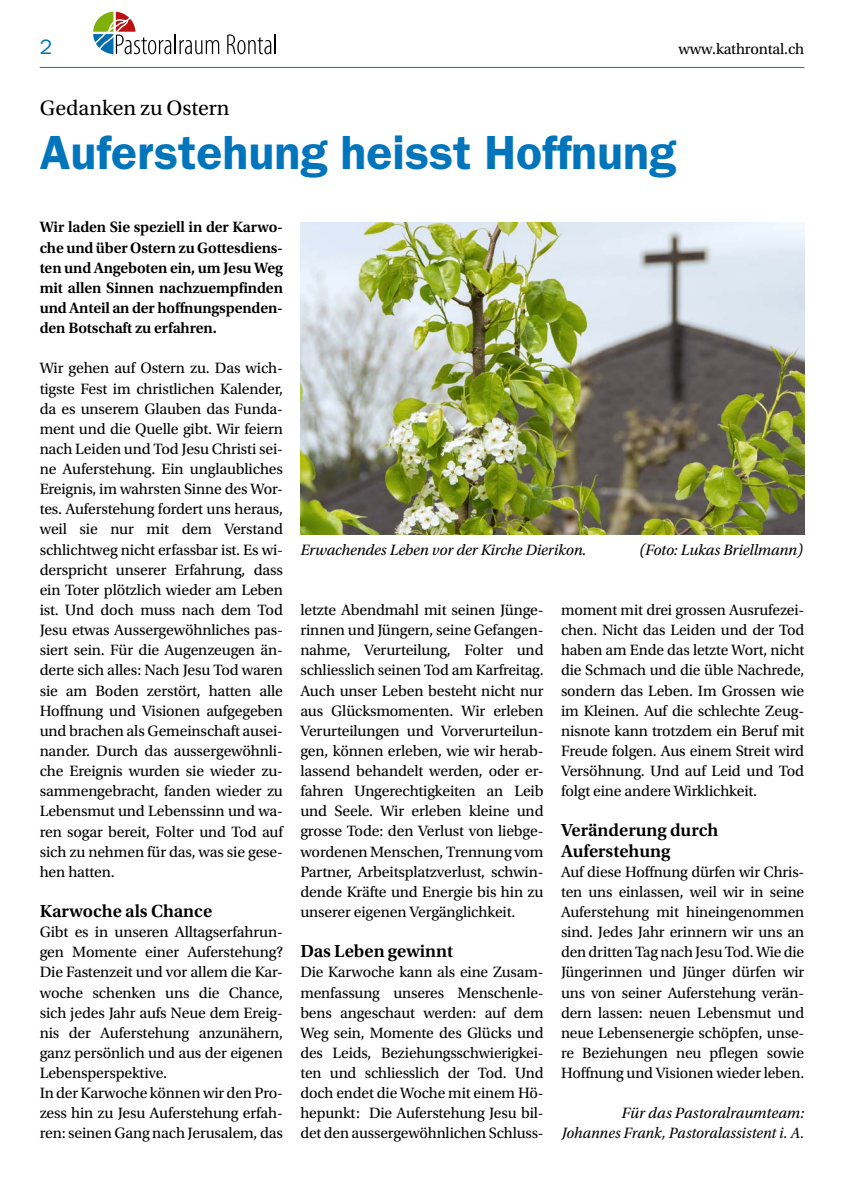
<style>
.page{position:relative;width:844px;height:1191px;background:#fff}
.page>*{position:absolute;margin:0;border:0;box-sizing:border-box;transform-origin:0 0}
.t1{font:600 48.12px "ITC Franklin Gothic Std";color:#0075bb}
.t2{font:21.88px "Utopia Std";color:#000}
.t3{font:21px "ITC Franklin Gothic Std";color:#0075bb}
.t4{font:600 18.38px/20.1px "Utopia Std";color:#000}
.t5{font:15.75px/20.1px "Utopia Std";letter-spacing:-.01em;color:#000;text-align:justify}
.t6{font:600 15.75px/20.1px "Utopia Std";letter-spacing:-.01em;color:#000;text-align:justify}
.t7{font:italic 15.75px/20.1px "Utopia Std";letter-spacing:-.01em;color:#000;text-align:right}
</style>
<div class="page">
<svg style="left:93px;top:12px;width:78px;height:42px"></svg>
<hr style="left:174px;top:34px;width:2px;height:20px;background:#000">
<svg style="left:179px;top:40px;width:40px;height:14px"></svg>
<svg style="left:227px;top:35px;width:44px;height:19px"></svg>
<hr style="left:274px;top:34px;width:2px;height:20px;background:#000">
<hr style="left:40px;top:67px;width:764px;height:1px;background:#0075bb">
<img style="left:300px;top:222px;width:504px;height:312px">
<h3 class="t3" style="left:40px;top:35px;width:14px">2</h3>
<p class="t5" style="left:678px;top:39px;width:127px">www.kathrontal.ch</p>
<h2 class="t2" style="left:40px;top:96px;width:191px">Gedanken zu Ostern</h2>
<h1 class="t1" style="left:40px;top:124px;width:637px">Auferstehung heisst Hoffnung</h1>
<p class="t6" style="left:40px;top:217px;width:245px">Wir laden Sie speziell in der Karwo&shy;che und über Ostern zu Gottesdiens&shy;ten und Angeboten ein, um Jesu Weg mit allen Sinnen nachzuempfinden und Anteil an der hoffnungspenden&shy;den Botschaft zu erfahren.</p>
<p class="t5" style="left:40px;top:358px;width:245px">Wir gehen auf Ostern zu. Das wich&shy;tigste Fest im christlichen Kalender, da es unserem Glauben das Funda&shy;ment und die Quelle gibt. Wir feiern nach Leiden und Tod Jesu Christi sei&shy;ne Auferstehung. Ein unglaubliches Ereignis, im wahrsten Sinne des Wor&shy;tes. Auferstehung fordert uns heraus, weil sie nur mit dem Verstand schlichtweg nicht erfassbar ist. Es wi&shy;derspricht unserer Erfahrung, dass ein Toter plötzlich wieder am Leben ist. Und doch muss nach dem Tod Jesu etwas Aussergewöhnliches pas&shy;siert sein. Für die Augenzeugen än&shy;derte sich alles: Nach Jesu Tod waren sie am Boden zerstört, hatten alle Hoffnung und Visionen aufgegeben und brachen als Gemeinschaft ausei&shy;nander. Durch das aussergewöhnli&shy;che Ereignis wurden sie wieder zu&shy;sammengebracht, fanden wieder zu Lebensmut und Lebenssinn und wa&shy;ren sogar bereit, Folter und Tod auf sich zu nehmen für das, was sie gese&shy;hen hatten.</p>
<p class="t4" style="left:40px;top:901px;width:174px">Karwoche als Chance</p>
<p class="t5" style="left:40px;top:922px;width:245px;text-align:left">Gibt es in unseren Alltagserfahrun&shy;gen Momente einer Auferstehung?<br>Die Fastenzeit und vor allem die Kar&shy;woche schenken uns die Chance, sich jedes Jahr aufs Neue dem Ereig&shy;nis der Auferstehung anzunähern, ganz persönlich und aus der eigenen Lebensperspektive.<br>In der Karwoche können wir den Pro&shy;zess hin zu Jesu Auferstehung erfah&shy;ren: seinen Gang nach Jerusalem, das</p>
<p class="t7" style="left:300px;top:539px;width:287px">Erwachendes Leben vor der Kirche Dierikon.</p>
<p class="t7" style="left:639px;top:539px;width:165px">(Foto: Lukas Briellmann)</p>
<p class="t5" style="left:300px;top:600px;width:245px">letzte Abendmahl mit seinen Jünge&shy;rinnen und Jüngern, seine Gefangen&shy;nahme, Verurteilung, Folter und schliesslich seinen Tod am Karfreitag.<br>Auch unser Leben besteht nicht nur aus Glücksmomenten. Wir erleben Verurteilungen und Vorverurteilun&shy;gen, können erleben, wie wir herab&shy;lassend behandelt werden, oder er&shy;fahren Ungerechtigkeiten an Leib und Seele. Wir erleben kleine und grosse Tode: den Verlust von liebge&shy;wordenen Menschen, Trennung vom Partner, Arbeitsplatzverlust, schwin&shy;dende Kräfte und Energie bis hin zu unserer eigenen Vergänglichkeit.</p>
<p class="t4" style="left:300px;top:941px;width:154px">Das Leben gewinnt</p>
<p class="t5" style="left:300px;top:962px;width:245px">Die Karwoche kann als eine Zusam&shy;menfassung unseres Menschenle&shy;bens angeschaut werden: auf dem Weg sein, Momente des Glücks und des Leids, Beziehungsschwierigkei&shy;ten und schliesslich der Tod. Und doch endet die Woche mit einem Hö&shy;hepunkt: Die Auferstehung Jesu bil&shy;det den aussergewöhnlichen Schluss-</p>
<p class="t5" style="left:561px;top:600px;width:245px">moment mit drei grossen Ausrufezei&shy;chen. Nicht das Leiden und der Tod haben am Ende das letzte Wort, nicht die Schmach und die üble Nachrede, sondern das Leben. Im Grossen wie im Kleinen. Auf die schlechte Zeug&shy;nisnote kann trotzdem ein Beruf mit Freude folgen. Aus einem Streit wird Versöhnung. Und auf Leid und Tod folgt eine andere Wirklichkeit.</p>
<p class="t4" style="left:561px;top:820px;width:159px">Veränderung durch<br>Auferstehung</p>
<p class="t5" style="left:561px;top:861px;width:245px">Auf diese Hoffnung dürfen wir Chris&shy;ten uns einlassen, weil wir in seine Auferstehung mit hineingenommen sind. Jedes Jahr erinnern wir uns an den dritten Tag nach Jesu Tod. Wie die Jüngerinnen und Jünger dürfen wir uns von seiner Auferstehung verän&shy;dern lassen: neuen Lebensmut und neue Lebensenergie schöpfen, unse&shy;re Beziehungen neu pflegen sowie Hoffnung und Visionen wieder leben.</p>
<p class="t7" style="left:561px;top:1103px;width:244px">Für das Pastoralraumteam:<br>Johannes Frank, Pastoralassistent i. A.</p>
</div>
